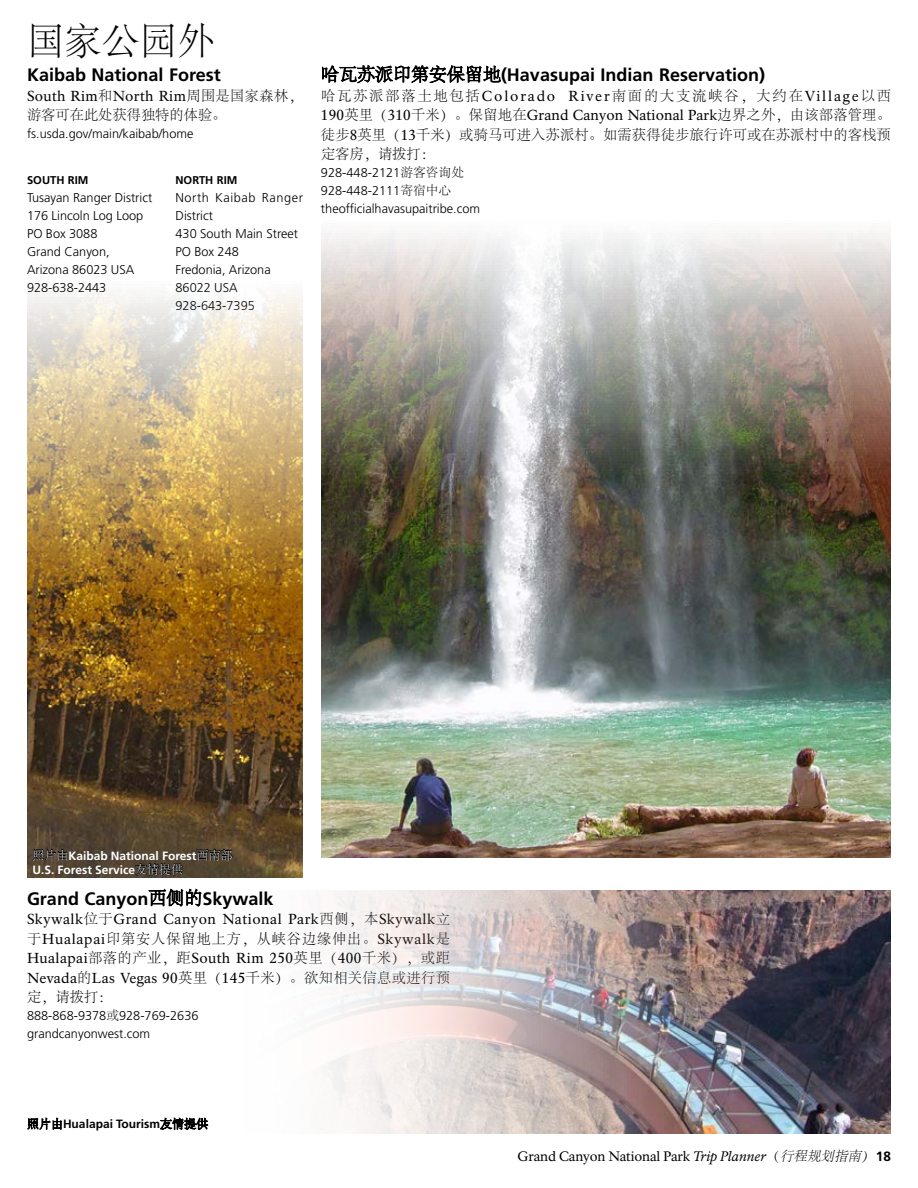
<style>
.page{position:relative;width:918px;height:1188px;background:#fff}
.page>*{position:absolute;margin:0;border:0;box-sizing:border-box;transform-origin:0 0}
.Text__level_5{font:300 37.5px "Adobe Song Std";color:#000}
.Level_2{font:700 18px "Frutiger LT Std";color:#000}
.Text__level_5-2{font:300 14.25px/19.5px "Adobe Song Std";letter-spacing:.01em;color:#000}
.Text__level_5-3{font:14.25px/19.5px "NPS Rawlinson OT";letter-spacing:.03em;color:#000;text-align:justify}
.t1{font:13.5px "NPS Rawlinson OT";letter-spacing:-.01em;color:#000}
.numbers{font:300 12.75px/18px "Frutiger LT Std";color:#000}
.numbers-2{font:300 12.75px/18px "Frutiger LT Std";letter-spacing:.045em;color:#000}
.t2{font:700 12px/14.4px "Frutiger LT Std";color:#fff}
.t3{font:700 12px "Frutiger LT Std";color:#000}
.Level_3{font:700 11.25px "Frutiger LT Std";color:#000}
.s1{font-family:"NPS Rawlinson OT";font-weight:400}
.s2{font-family:"Adobe Song Std";font-weight:300}
.s3{font-family:"Adobe Song Std"}
.s4{font-style:italic}
.s5{font-family:"Adobe Song Std";font-weight:300;font-style:italic}
.s6{font-family:"Frutiger LT Std";font-weight:700}
</style>
<div class="page">
<svg style="left:163px;top:889px;width:35px;height:1px"></svg>
<img style="left:28px;top:890px;width:863px;height:244px">
<svg style="left:27px;top:1118px;width:35px;height:12px"></svg>
<svg style="left:160px;top:1117px;width:48px;height:14px"></svg>
<img style="left:27px;top:290px;width:276px;height:588px">
<svg style="left:33px;top:849px;width:34px;height:12px"></svg>
<svg style="left:196px;top:849px;width:36px;height:12px"></svg>
<svg style="left:135px;top:862px;width:48px;height:15px"></svg>
<svg style="left:322px;top:65px;width:179px;height:18px"></svg>
<img style="left:321px;top:233px;width:570px;height:625px">
<p class="Text__level_5" style="left:27px;top:21px;width:189px">国家公园外</p>
<h1 class="Level_2" style="left:27px;top:64px;width:195px">Kaibab National Forest</h1>
<p class="Text__level_5-2" style="left:27px;top:86px;width:277px"><span class="s1">South Rim</span>和<span class="s1">North Rim</span>周围是国家森林，游客可在此处获得独特的体验。</p>
<p class="numbers" style="left:27px;top:125px;width:168px">fs.usda.gov/main/kaibab/home</p>
<h2 class="Level_3" style="left:27px;top:173px;width:63px">SOUTH RIM</h2>
<p class="numbers" style="left:27px;top:189px;width:127px">Tusayan Ranger District</p>
<p class="numbers" style="left:27px;top:207px;width:118px">176 Lincoln Log Loop</p>
<p class="numbers" style="left:27px;top:225px;width:72px">PO Box 3088</p>
<p class="numbers" style="left:27px;top:243px;width:84px">Grand Canyon,</p>
<p class="numbers" style="left:27px;top:261px;width:109px">Arizona 86023 USA</p>
<p class="numbers" style="left:27px;top:279px;width:81px">928-638-2443</p>
<h2 class="Level_3" style="left:176px;top:173px;width:63px">NORTH RIM</h2>
<p class="numbers-2" style="left:176px;top:189px;width:129px">North Kaibab Ranger<br>District</p>
<p class="numbers" style="left:176px;top:225px;width:124px">430 South Main Street</p>
<p class="numbers" style="left:176px;top:243px;width:65px">PO Box 248</p>
<p class="numbers" style="left:176px;top:261px;width:97px">Fredonia, Arizona<br>86022 USA</p>
<p class="numbers" style="left:176px;top:297px;width:81px">928-643-7395</p>
<h1 class="Level_2" style="left:321px;top:64px;width:446px"><span class="s2">哈瓦苏派印第安保留地</span>(Havasupai Indian Reservation)</h1>
<p class="Text__level_5-2" style="left:321px;top:86px;width:571px;text-align:justify">哈瓦苏派部落土地包括<span class="s1">Colorado River</span>南面的大支流峡谷，大约在<span class="s1">Village</span>以西<span class="s1">190</span>英里（<span class="s1">310</span>千米）。保留地在<span class="s1">Grand Canyon National Park</span>边界之外，由该部落管理。徒步<span class="s1">8</span>英里（<span class="s1">13</span>千米）或骑马可进入苏派村。如需获得徒步旅行许可或在苏派村中的客栈预定客房，请拨打：</p>
<p class="numbers" style="left:321px;top:164px;width:145px">928-448-2121<span class="s3">游客咨询处</span></p>
<p class="numbers" style="left:321px;top:182px;width:132px">928-448-2111<span class="s3">寄宿中心</span></p>
<p class="numbers" style="left:321px;top:200px;width:161px">theofficialhavasupaitribe.com</p>
<p class="t2" style="left:32px;top:848px;width:202px"><span class="s2">照片由</span>Kaibab National Forest<span class="s2">西南部<br></span>U.S. Forest Service<span class="s2">友情提供</span></p>
<h1 class="Level_2" style="left:27px;top:888px;width:248px">Grand Canyon<span class="s2">西侧的</span>Skywalk</h1>
<p class="Text__level_5-3" style="left:27px;top:910px;width:424px">Skywalk<span class="s2">位于</span>Grand Canyon National Park<span class="s2">西侧，本</span>Skywalk<span class="s2">立于</span>Hualapai<span class="s2">印第安人保留地上方，从峡谷边缘伸出。</span>Skywalk<span class="s2">是</span>Hualapai<span class="s2">部落的产业，距</span>South Rim 250<span class="s2">英里（</span>400<span class="s2">千米），或距</span>Nevada<span class="s2">的</span>Las Vegas 90<span class="s2">英里（</span>145<span class="s2">千米）。欲知相关信息或进行预定，请拨打：</span></p>
<p class="numbers" style="left:27px;top:1007px;width:173px">888-868-9378<span class="s3">或</span>928-769-2636</p>
<p class="numbers" style="left:27px;top:1025px;width:125px">grandcanyonwest.com</p>
<p class="t3" style="left:27px;top:1117px;width:183px"><span class="s2">照片由</span>Hualapai Tourism<span class="s2">友情提供</span></p>
<p class="t1" style="left:518px;top:1148px;width:375px">Grand Canyon National Park <span class="s4">Trip Planner</span><span class="s2">（</span><span class="s5">行程规划指南）</span><span class="s6">18</span></p>
</div>
